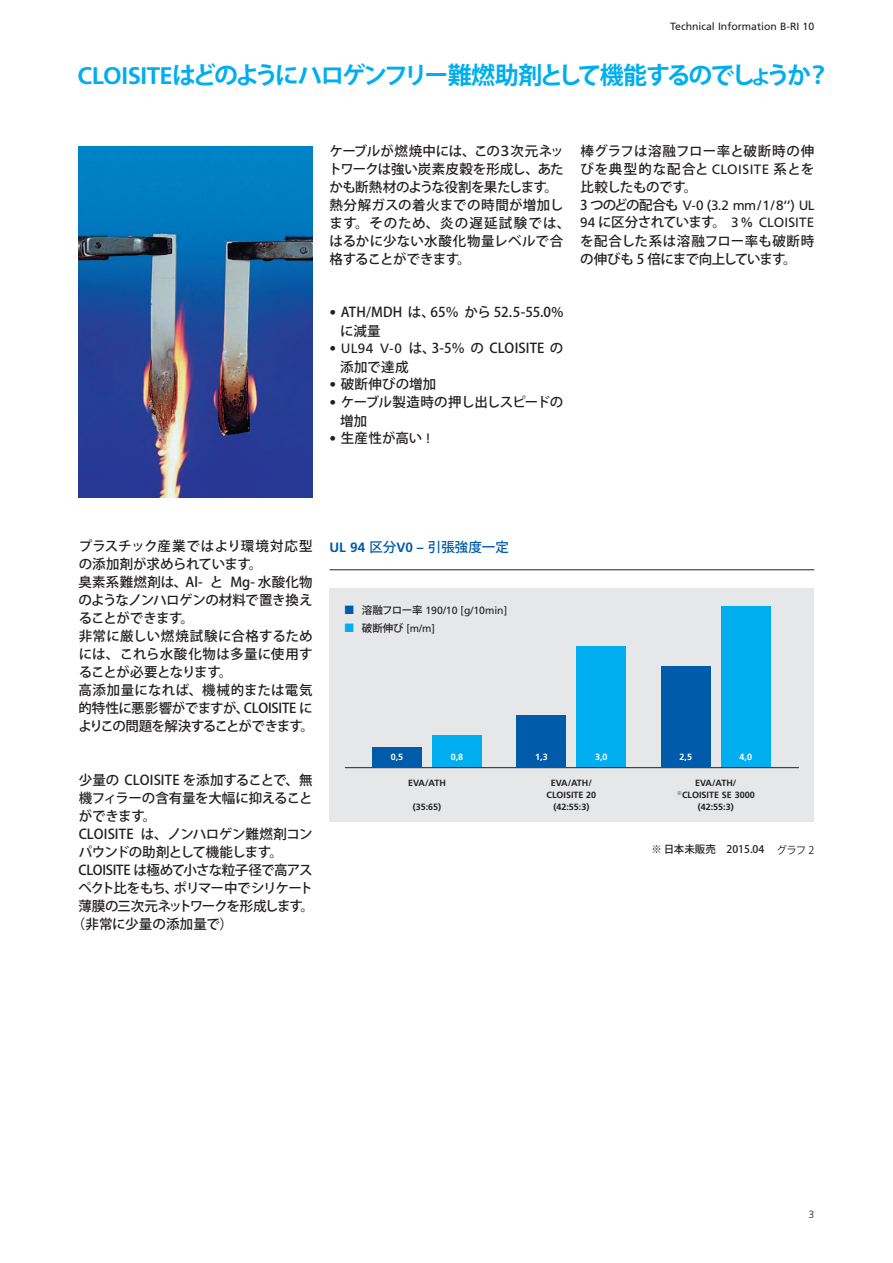
<style>
.page{position:relative;width:893px;height:1263px;background:#fff}
.page>*{position:absolute;margin:0;border:0;box-sizing:border-box;transform-origin:0 0}
.t1{font:700 24px "Koz Go Pro";letter-spacing:-.11em;color:#00aeef}
.t2{font:500 13.5px/18px "Koz Go Pro";letter-spacing:-.01em;color:#231f20}
.t3{font:13.5px/17.5px "Frutiger LT";letter-spacing:.01em;color:#231f20}
.t4{font:500 13.5px/18.5px "Koz Go Pro";letter-spacing:-.03em;color:#231f20}
.t5{font:500 13.5px/18.5px "Koz Go Pro";letter-spacing:.02em;color:#231f20}
.t6{font:500 13.5px "Koz Go Pro";letter-spacing:-.085em;color:#231f20}
.t7{font:500 13.5px "Koz Go Pro";letter-spacing:-.075em;color:#231f20}
.t8{font:500 13.5px "Koz Go Pro";letter-spacing:-.045em;color:#231f20}
.t9{font:500 13.5px "Koz Go Pro";color:#015bab}
.t10{font:500 13.5px "Koz Go Pro";letter-spacing:.01em;color:#231f20}
.t11{font:10.5px/18px "Frutiger LT";color:#231f20}
.t12{font:500 10.5px "Koz Go Pro";color:#231f20}
.t13{font:10.5px "Koz Go Pro";color:#231f20}
.t14{font:300 10.5px "Frutiger LT";color:#231f20}
.t15{font:700 9px/12px "Frutiger LT";color:#231f20;text-align:center}
.t16{font:700 9px "Frutiger LT";color:#fff}
.s1{font-family:"Frutiger LT"}
.s2{font-family:"Frutiger LT";font-weight:300}
.s3{font-family:"Frutiger LT";font-weight:400}
.s4{font-family:"Koz Go Pro";font-weight:500}
.s5{font-family:"Frutiger LT";font-weight:700}
</style>
<div class="page">
<div style="left:330px;top:588px;width:484px;height:234px;background:#e6e7e9"></div>
<img style="left:79px;top:147px;width:234px;height:351px">
<hr style="left:330px;top:569px;width:484px;height:1px;background:#231f20">
<div style="left:432px;top:735px;width:50px;height:33px;background:#00aeef"></div>
<div style="left:576px;top:646px;width:50px;height:122px;background:#00aeef"></div>
<div style="left:721px;top:606px;width:50px;height:162px;background:#00aeef"></div>
<hr style="left:345px;top:767px;width:454px;height:1px;background:#231f20">
<div style="left:372px;top:747px;width:50px;height:21px;background:#015bab"></div>
<div style="left:516px;top:715px;width:50px;height:53px;background:#015bab"></div>
<div style="left:661px;top:667px;width:50px;height:101px;background:#015bab"></div>
<p class="t11" style="left:670px;top:17px;width:146px">Technical Information B-RI 10</p>
<h1 class="t1" style="left:78px;top:60px;width:754px"><span class="s1">CLOISITE</span>はどのようにハロゲンフリー難燃助剤として機能するのでしょうか？</h1>
<p class="t2" style="left:329px;top:142px;width:243px">ケーブルが燃焼中には、この３次元ネットワークは強い炭素皮穀を形成し、あたかも断熱材のような役割を果たします。熱分解ガスの着火までの時間が増加します。そのため、炎の遅延試験では、はるかに少ない水酸化物量レベルで合格することができます。</p>
<p class="t2" style="left:340px;top:304px;width:225px;line-height:18.5px;text-indent:-11px"><span class="s2">•</span> ATH/MDH は、65％ から 52.5-55.0%に減量</p>
<p class="t5" style="left:340px;top:340px;width:225px;text-indent:-11px"><span class="s3">• UL94 V-0</span> は、3-5％ の CLOISITE の添加で達成</p>
<p class="t10" style="left:330px;top:375px;width:108px"><span class="s3">•</span> 破断伸びの増加</p>
<p class="t4" style="left:340px;top:394px;width:225px;text-indent:-11px"><span class="s3">•</span> ケーブル製造時の押し出しスピードの増加</p>
<p class="t2" style="left:330px;top:430px;width:103px"><span class="s3">•</span> 生産性が高い <span class="s3">!</span></p>
<p class="t2" style="left:580px;top:142px;width:235px;text-align:justify">棒グラフは溶融フロー率と破断時の伸びを典型的な配合と <span class="s3">CLOISITE</span> 系とを比較したものです。</p>
<p class="t3" style="left:580px;top:196px;width:236px"><span class="s4">3 つのどの配合も</span> V-0 (3.2 mm/1/8‘‘) UL<br>94 <span class="s4">に区分されています。</span> 3% CLOISITE</p>
<p class="t2" style="left:580px;top:232px;width:236px">を配合した系は溶融フロー率も破断時の伸びも 5 倍にまで向上しています。</p>
<p class="t2" style="left:78px;top:537px;width:237px">プラスチック産業ではより環境対応型の添加剤が求められています。<br>臭素系難燃剤は、Al- と Mg- 水酸化物のようなノンハロゲンの材料で置き換えることができます。<br>非常に厳しい燃焼試験に合格するためには、これら水酸化物は多量に使用することが必要となります。<br>高添加量になれば、機械的または電気的特性に悪影響がでますが、CLOISITE によりこの問題を解決することができます。</p>
<p class="t2" style="left:79px;top:771px;width:235px">少量の CLOISITE を添加することで、無</p>
<p class="t2" style="left:79px;top:789px;width:235px">機フィラーの含有量を大幅に抑えること</p>
<p class="t2" style="left:79px;top:807px;width:79px">ができます。</p>
<p class="t2" style="left:79px;top:825px;width:235px">CLOISITE は、ノンハロゲン難燃剤コン</p>
<p class="t8" style="left:79px;top:843px;width:206px">パウンドの助剤として機能します。</p>
<p class="t4" style="left:79px;top:861px;width:236px">CLOISITE は極めて小さな粒子径で高アス</p>
<p class="t6" style="left:79px;top:879px;width:236px">ペクト比をもち、ポリマー中でシリケート</p>
<p class="t7" style="left:79px;top:897px;width:237px">薄膜の三次元ネットワークを形成します。</p>
<p class="t2" style="left:72px;top:915px;width:163px">（非常に少量の添加量で）</p>
<p class="t9" style="left:330px;top:538px;width:181px"><span class="s5">UL 94</span> 区分<span class="s5">V0 –</span> 引張強度一定</p>
<p class="t11" style="left:362px;top:601px;width:147px"><span class="s4">溶融フロー率</span> 190/10 [g/10min]<span class="s4">破断伸び</span> [m/m]</p>
<p class="t16" style="left:391px;top:751px;width:14px">0,5</p>
<p class="t16" style="left:535px;top:751px;width:14px">1,3</p>
<p class="t16" style="left:679px;top:751px;width:14px">2,5</p>
<p class="t16" style="left:451px;top:751px;width:14px">0,8</p>
<p class="t16" style="left:595px;top:751px;width:14px">3,0</p>
<p class="t16" style="left:739px;top:751px;width:14px">4,0</p>
<p class="t15" style="left:408px;top:777px;width:39px">EVA/ATH</p>
<p class="t15" style="left:413px;top:801px;width:30px">(35:65)</p>
<p class="t15" style="left:546px;top:777px;width:51px">EVA/ATH/<br>CLOISITE 20 (42:55:3)</p>
<p class="t15" style="left:677px;top:777px;width:79px">EVA/ATH/ <sup>※</sup>CLOISITE SE 3000 (42:55:3)</p>
<p class="t12" style="left:651px;top:843px;width:114px">※ 日本未販売　2015.04</p>
<p class="t13" style="left:776px;top:843px;width:39px">グラフ 2</p>
<p class="t14" style="left:808px;top:1208px;width:7px">3</p>
</div>
